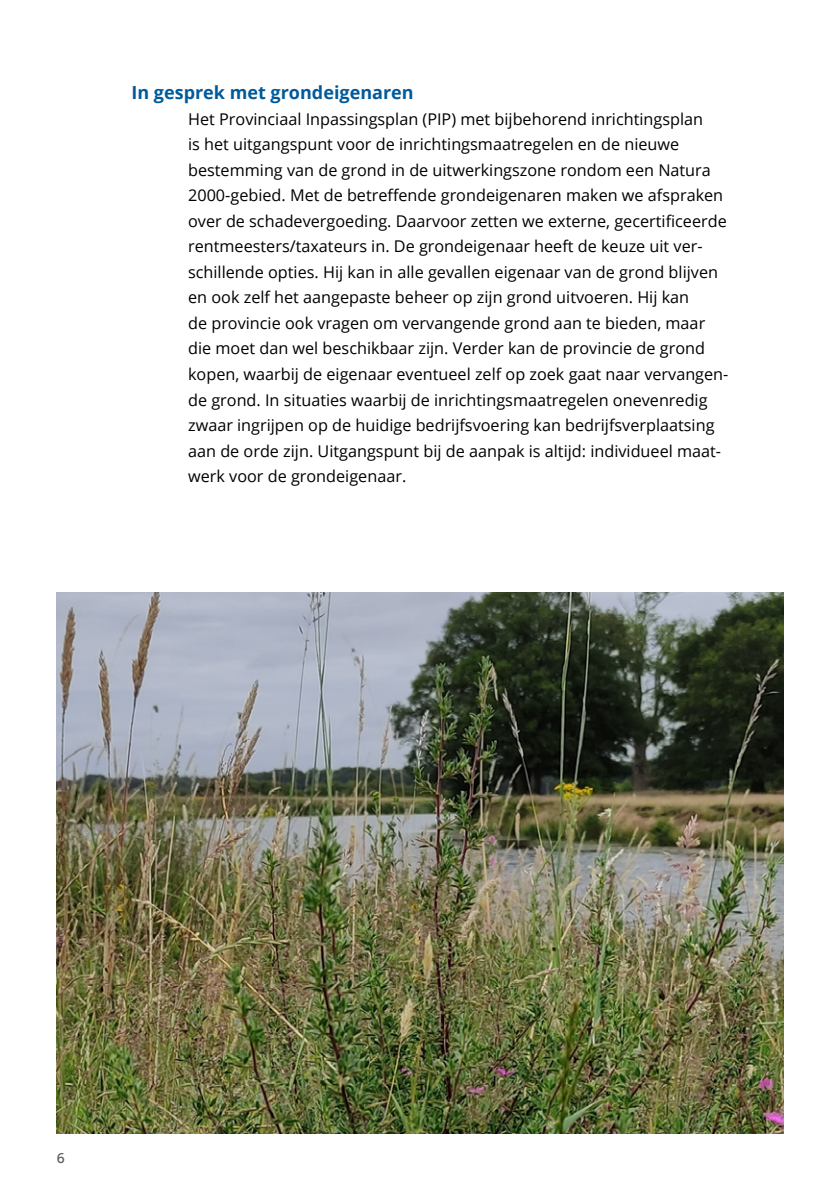
<style>
.page{position:relative;width:840px;height:1191px;background:#fff}
.page>*{position:absolute;margin:0;border:0;box-sizing:border-box;transform-origin:0 0}
.H2_Tussenkop{font:700 18px "Open Sans";color:#005a9a}
.Platte_tekst_1_kolom{font:16.2px/25.6px "Open Sans";color:#000}
.t1{font:600 14px "Open Sans";color:#646363}
</style>
<div class="page">
<img style="left:57px;top:592px;width:725px;height:541px">
<h2 class="H2_Tussenkop" style="left:131px;top:80px;width:284px">In gesprek met grondeigenaren</h2>
<p class="Platte_tekst_1_kolom" style="left:188px;top:106px;width:541px">Het Provinciaal Inpassingsplan (PIP) met bijbehorend inrichtingsplan<br>is het uitgangspunt voor de inrichtingsmaatregelen en de nieuwe bestemming van de grond in de uitwerkingszone rondom een Natura 2000-gebied. Met de betreffende grondeigenaren maken we afspraken over de schadevergoeding. Daarvoor zetten we externe, gecertificeerde rentmeesters/taxateurs in. De grondeigenaar heeft de keuze uit ver&shy;schillende opties. Hij kan in alle gevallen eigenaar van de grond blijven en ook zelf het aangepaste beheer op zijn grond uitvoeren. Hij kan<br>de provincie ook vragen om vervangende grond aan te bieden, maar die moet dan wel beschikbaar zijn. Verder kan de provincie de grond kopen, waarbij de eigenaar eventueel zelf op zoek gaat naar vervangen&shy;de grond. In situaties waarbij de inrichtingsmaatregelen onevenredig zwaar ingrijpen op de huidige bedrijfsvoering kan bedrijfsverplaatsing aan de orde zijn. Uitgangspunt bij de aanpak is altijd: individueel maat&shy;werk voor de grondeigenaar.</p>
<p class="t1" style="left:57px;top:1148px;width:9px">6</p>
</div>
